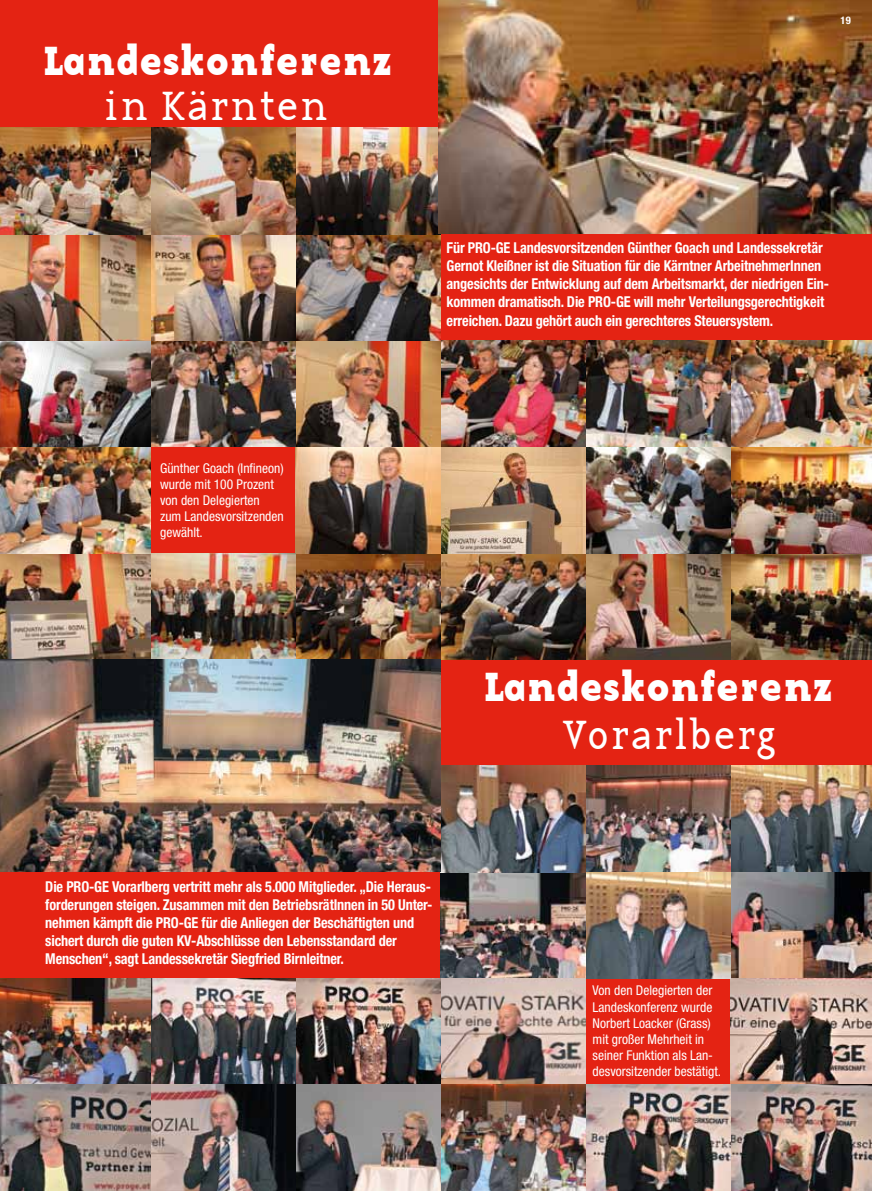
<style>
.page{position:relative;width:872px;height:1191px;background:#e42313}
.page>*{position:absolute;margin:0;border:0;box-sizing:border-box;transform-origin:0 0}
.t1{font:42px "Base Twelve Serif B";color:#fff;scale:.95 1}
.t2{font:42px "Base Twelve Serif";color:#fff;scale:.95 1}
.t3{font:700 condensed 15px/18px "Helvetica Neue LT Std";letter-spacing:-.01em;color:#fff;scale:.95 1}
.t4{font:condensed 13.5px/16.2px "Helvetica Neue LT Std";color:#fff}
.t5{font:700 condensed 10.5px "Helvetica Neue LT Std";color:#fff}
</style>
<div class="page">
<img style="left:730px;top:766px;width:142px;height:425px">
<img style="left:441px;top:340px;width:431px;height:319px">
<img style="left:585px;top:766px;width:145px;height:212px">
<img style="left:585px;top:1085px;width:145px;height:106px">
<img style="left:441px;top:766px;width:144px;height:425px">
<img style="left:296px;top:128px;width:145px;height:531px">
<img style="left:0;top:978px;width:441px;height:213px">
<img style="left:0;top:553px;width:296px;height:106px">
<img style="left:151px;top:128px;width:145px;height:319px">
<img style="left:0;top:128px;width:151px;height:425px">
<img style="left:438px;top:0;width:434px;height:234px">
<img style="left:0;top:659px;width:441px;height:213px">
<h1 class="t1" style="left:43px;top:32px;width:369px">Landeskonferenz</h1>
<h1 class="t2" style="left:103px;top:80px;width:240px">in Kärnten</h1>
<p class="t5" style="left:840px;top:14px;width:12px">19</p>
<p class="t3" style="left:446px;top:239px;width:404px">Für PRO-GE Landesvorsitzenden Günther Goach und Landessekretär Gernot Kleißner ist die Situation für die Kärntner ArbeitnehmerInnen angesichts der Entwicklung auf dem Arbeitsmarkt, der niedrigen Ein&shy;kommen dramatisch. Die PRO-GE will mehr Verteilungsgerechtigkeit erreichen. Dazu gehört auch ein gerechteres Steuersystem.</p>
<p class="t4" style="left:160px;top:459px;width:125px">Günther Goach (Infineon) wurde mit 100 Prozent von den Delegierten zum Landesvorsitzenden gewählt.</p>
<p class="t3" style="left:45px;top:877px;width:409px">Die PRO-GE Vorarlberg vertritt mehr als 5.000 Mitglieder. „Die Heraus&shy;forderungen steigen. Zusammen mit den BetriebsrätInnen in 50 Unter&shy;nehmen kämpft die PRO-GE für die Anliegen der Beschäftigten und sichert durch die guten KV-Abschlüsse den Lebensstandard der Menschen“, sagt Landessekretär Siegfried Birnleitner.</p>
<h1 class="t1" style="left:483px;top:657px;width:369px">Landeskonferenz</h1>
<h1 class="t2" style="left:563px;top:708px;width:225px">Vorarlberg</h1>
<p class="t4" style="left:592px;top:982px;width:130px">Von den Delegierten der<br>Landeskonferenz wurde<br>Norbert Loacker (Grass) mit großer Mehrheit in seiner Funktion als Lan&shy;desvorsitzender bestätigt.</p>
</div>
